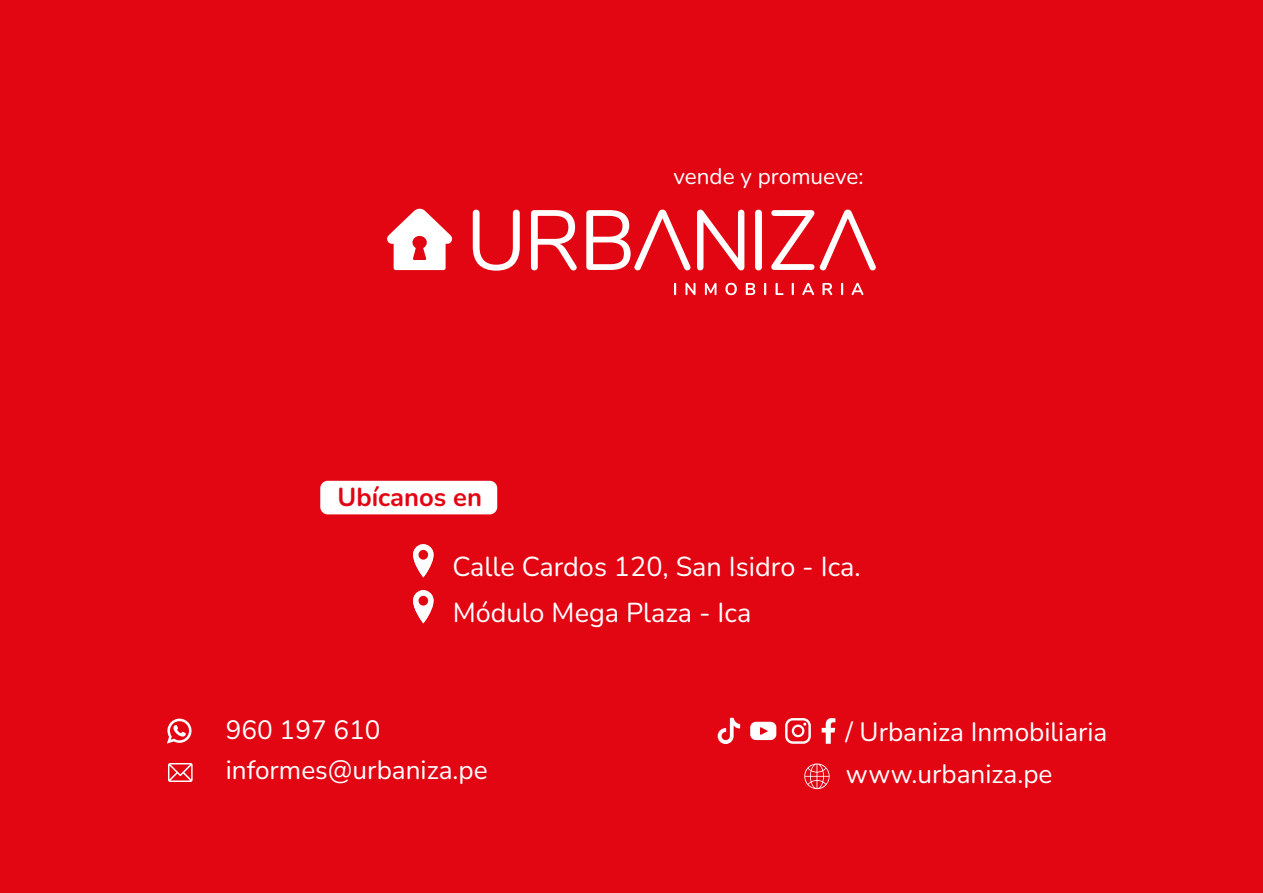
<style>
.page{position:relative;width:1263px;height:893px;background:#e20613}
.page>*{position:absolute;margin:0;border:0;box-sizing:border-box;transform-origin:0 0}
.t1{font:27.3px/45.5px "Nunito";color:#fff}
.t2{font:26.55px/41.7px "Nunito";color:#fff}
.t3{font:700 25.8px "Nunito";color:#e20613}
.t4{font:22.5px "Nunito";color:#fff}
</style>
<div class="page">
<div style="left:320px;top:481px;width:177px;height:33px;background:#fff;border-radius:7px"></div>
<svg style="left:413px;top:544px;width:21px;height:33px"></svg>
<div style="left:418px;top:550px;width:10px;height:10px;background:#e20613;border-radius:50%"></div>
<svg style="left:413px;top:590px;width:21px;height:33px"></svg>
<div style="left:418px;top:596px;width:10px;height:10px;background:#e20613;border-radius:50%"></div>
<svg style="left:804px;top:763px;width:26px;height:26px"></svg>
<svg style="left:674px;top:283px;width:2px;height:12px"></svg>
<svg style="left:685px;top:283px;width:10px;height:12px"></svg>
<svg style="left:705px;top:283px;width:11px;height:12px"></svg>
<svg style="left:725px;top:283px;width:12px;height:12px"></svg>
<svg style="left:746px;top:283px;width:9px;height:12px"></svg>
<svg style="left:764px;top:283px;width:2px;height:12px"></svg>
<svg style="left:775px;top:283px;width:8px;height:12px"></svg>
<svg style="left:792px;top:283px;width:2px;height:12px"></svg>
<svg style="left:802px;top:283px;width:12px;height:12px"></svg>
<svg style="left:822px;top:283px;width:10px;height:12px"></svg>
<svg style="left:841px;top:283px;width:2px;height:12px"></svg>
<svg style="left:852px;top:283px;width:11px;height:12px"></svg>
<svg style="left:387px;top:208px;width:66px;height:62px"></svg>
<svg style="left:473px;top:210px;width:47px;height:61px"></svg>
<svg style="left:531px;top:210px;width:46px;height:60px"></svg>
<svg style="left:697px;top:210px;width:47px;height:60px"></svg>
<svg style="left:755px;top:210px;width:7px;height:60px"></svg>
<svg style="left:771px;top:210px;width:43px;height:60px"></svg>
<svg style="left:820px;top:210px;width:56px;height:60px"></svg>
<svg style="left:586px;top:210px;width:104px;height:60px"></svg>
<svg style="left:167px;top:719px;width:25px;height:24px"></svg>
<svg style="left:168px;top:763px;width:25px;height:19px"></svg>
<svg style="left:785px;top:718px;width:26px;height:26px"></svg>
<svg style="left:822px;top:718px;width:13px;height:26px"></svg>
<svg style="left:718px;top:718px;width:22px;height:26px"></svg>
<svg style="left:750px;top:722px;width:26px;height:18px"></svg>
<p class="t3" style="left:338px;top:479px;width:146px">Ubícanos en</p>
<p class="t4" style="left:673px;top:160px;width:192px">vende y promueve:</p>
<p class="t1" style="left:452px;top:543px;width:410px">Calle Cardos 120, San Isidro - Ica.<br>Módulo Mega Plaza - Ica</p>
<p class="t2" style="left:226px;top:709px;width:263px;line-height:39.8px">960 197 610 informes@urbaniza.pe</p>
<p class="t2" style="left:845px;top:710px;width:263px">/ Urbaniza Inmobiliaria www.urbaniza.pe</p>
</div>
